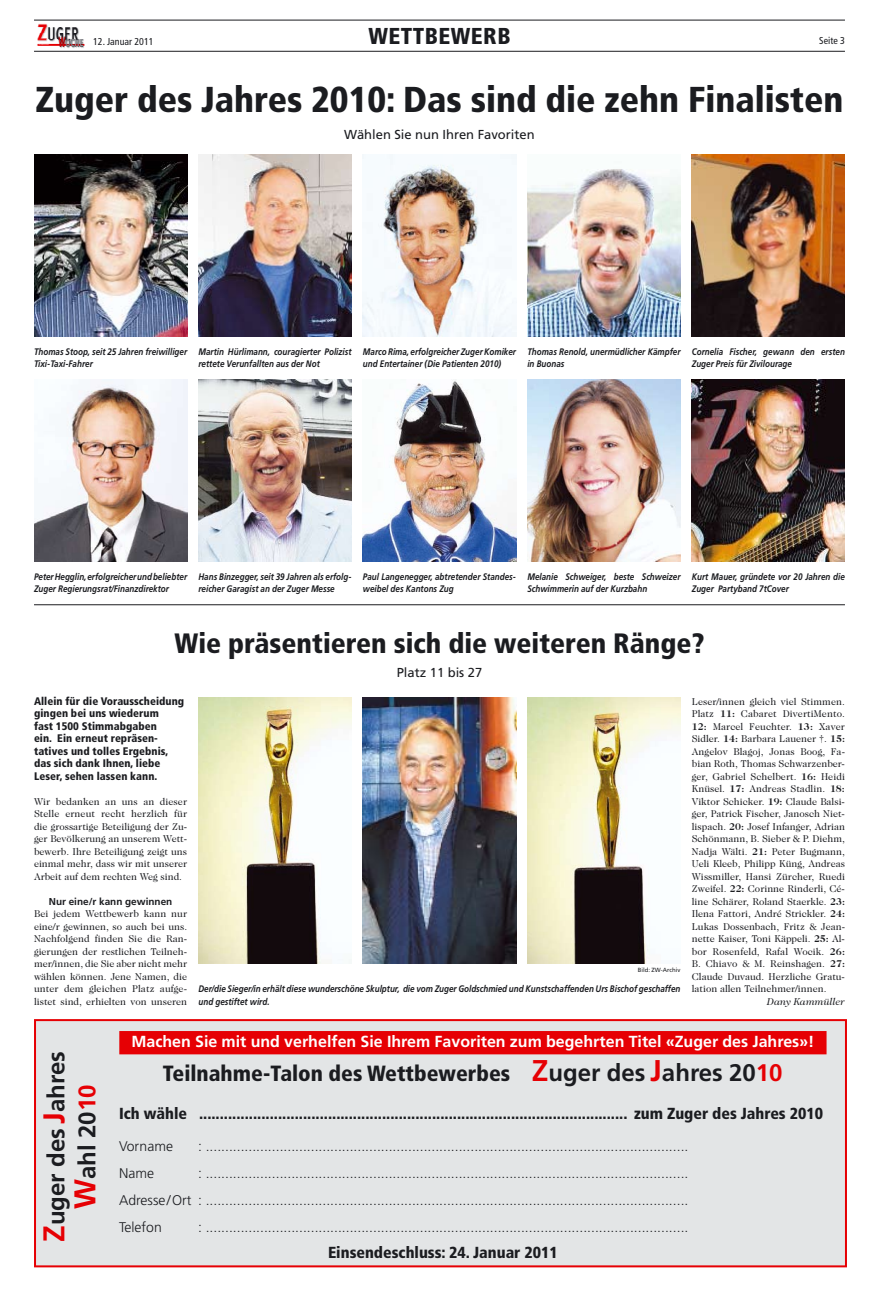
<style>
.page{position:relative;width:879px;height:1290px;background:#fff}
.page>*{position:absolute;margin:0;border:0;box-sizing:border-box;transform-origin:0 0}
.t1{font:900 condensed 36px "Frutiger LT Std";color:#1b1c20}
.t2{font:900 condensed 28px "Frutiger LT Std";color:#1b1c20}
.t3{font:700 24px/31px "Frutiger LT Std";color:#1b1c20;text-align:center}
.t4{font:900 condensed 23px "Frutiger LT Std";letter-spacing:.02em;color:#1b1c20}
.t5{font:900 condensed 22px "Frutiger LT Std";color:#1b1c20}
.t6{font:900 condensed 16px "Frutiger LT Std";color:#1b1c20}
.t7{font:700 16px "Frutiger LT Std";color:#fff}
.t8{font:300 14px/27px "Frutiger LT Std";color:#1b1c20;text-align:justify}
.t9{font:13px "Frutiger LT Std";color:#1b1c20}
.t10{font:900 condensed 11px/12.5px "Frutiger LT Std";letter-spacing:.005em;color:#1b1c20}
.t11{font:10px/12.5px "Caslon 224 Std";color:#1b1c20;text-align:justify}
.t12{font:condensed 10px "Frutiger LT Std";color:#1b1c20}
.t13{font:italic 10px "Caslon 224 Std";color:#1b1c20}
.t14{font:italic 700 9.5px/12.5px "Frutiger LT Std";color:#1b1c20;scale:.85 1}
.t15{font:6px "Frutiger LT Std";color:#1b1c20}
.s1{font-family:"Frutiger LT Std";font-weight:700}
.s2{font-weight:700}
.s3{font-size:30px;color:#e60004}
.s4{color:#e60004}
.s5{font-weight:700;font-stretch:normal;font-size:30px;color:#e60004}
.s6{font-weight:700;font-stretch:normal;font-size:24px}
.s7{font-weight:700;font-stretch:normal;font-size:24px;color:#e60004}
</style>
<div class="page">
<hr style="left:34px;top:20px;width:811px;height:1px;background:#1b1c20">
<hr style="left:34px;top:51px;width:811px;height:1px;background:#1b1c20">
<img style="left:527px;top:380px;width:153px;height:181px">
<img style="left:198px;top:155px;width:153px;height:182px">
<img style="left:363px;top:155px;width:153px;height:182px">
<img style="left:692px;top:155px;width:153px;height:182px">
<img style="left:363px;top:380px;width:153px;height:181px">
<img style="left:34px;top:380px;width:153px;height:181px">
<img style="left:198px;top:380px;width:153px;height:181px">
<img style="left:692px;top:380px;width:153px;height:181px">
<img style="left:34px;top:155px;width:153px;height:182px">
<div style="left:34px;top:1019px;width:813px;height:248px;background:#e3e5e6;border:2px solid #e60004"></div>
<div style="left:120px;top:1032px;width:705px;height:21px;background:#e60004"></div>
<div style="left:119px;top:1031px;width:707px;height:23px;border:2px solid #e60004"></div>
<img style="left:198px;top:697px;width:153px;height:266px">
<img style="left:527px;top:169px;width:153px;height:168px">
<img style="left:527px;top:697px;width:153px;height:266px">
<img style="left:363px;top:697px;width:153px;height:266px">
<hr style="left:34px;top:604px;width:811px;height:1px;background:#1b1c20">
<img style="left:37px;top:23px;width:48px;height:25px">
<p class="t4" style="left:368px;top:22px;width:144px">wettbewerb</p>
<p class="t12" style="left:93px;top:36px;width:62px">12. Januar 2011</p>
<p class="t12" style="left:819px;top:34px;width:27px">Seite 3</p>
<p class="t1" style="left:35px;top:78px;width:809px">Zuger des Jahres 2010: Das sind die zehn Finalisten</p>
<p class="t9" style="left:344px;top:127px;width:192px">Wählen Sie nun Ihren Favoriten</p>
<p class="t14" style="left:34px;top:345px;width:182px">Thomas Stoop, seit 25 Jahren freiwilliger<br>Tixi-Taxi-Fahrer</p>
<p class="t14" style="left:692px;top:345px;width:182px">Cornelia Fischer, gewann den ersten<br>Zuger Preis für Zivilourage</p>
<p class="t14" style="left:198px;top:345px;width:182px">Martin Hürlimann, couragierter Polizist rettete Verunfallten aus der Not</p>
<p class="t14" style="left:363px;top:345px;width:182px">Marco Rima, erfolgreicher Zuger Komiker und Entertainer (Die Patienten 2010)</p>
<p class="t14" style="left:527px;top:345px;width:182px">Thomas Renold, unermüdlicher Kämpfer in Buonas</p>
<p class="t14" style="left:34px;top:570px;width:182px">Peter Hegglin, erfolgreicher und beliebter<br>Zuger Regierungsrat/Finanzdirektor</p>
<p class="t14" style="left:198px;top:570px;width:182px">Hans Binzegger, seit 39 Jahren als erfolg&shy;reicher Garagist an der Zuger Messe</p>
<p class="t14" style="left:363px;top:570px;width:182px">Paul Langenegger, abtretender Standes&shy;weibel des Kantons Zug</p>
<p class="t14" style="left:527px;top:570px;width:182px">Melanie Schweiger, beste Schweizer<br>Schwimmerin auf der Kurzbahn</p>
<p class="t14" style="left:692px;top:570px;width:182px">Kurt Mauer, gründete vor 20 Jahren die<br>Zuger Partyband 7tCover</p>
<p class="t2" style="left:174px;top:626px;width:531px">Wie präsentieren sich die weiteren Ränge?</p>
<p class="t9" style="left:397px;top:665px;width:87px">Platz 11 bis 27</p>
<p class="t10" style="left:34px;top:695px;width:152px">Allein für die Vorausscheidung gingen bei uns wiederum<br>fast 1500 Stimmabgaben<br>ein. Ein erneut repräsen&shy;tatives und tolles Ergebnis, das sich dank Ihnen, liebe<br>Leser, sehen lassen kann.</p>
<p class="t11" style="left:34px;top:795px;width:155px">Wir bedanken an uns an dieser Stelle erneut recht herzlich für die grossartige Beteiligung der Zu&shy;ger Bevölkerung an unserem Wett&shy;bewerb. Ihre Beteiligung zeigt uns einmal mehr, dass wir mit unserer Arbeit auf dem rechten Weg sind.</p>
<p class="t11" style="left:34px;top:895px;width:155px;text-align:center"><span class="s1">Nur eine/r kann gewinnen<br></span>Bei jedem Wettbewerb kann nur eine/r gewinnen, so auch bei uns.<br>Nachfolgend finden Sie die Ran&shy;gierungen der restlichen Teilneh&shy;mer/innen, die Sie aber nicht mehr wählen können. Jene Namen, die unter dem gleichen Platz aufge&shy;listet sind, erhielten von unseren</p>
<p class="t15" style="left:638px;top:966px;width:44px">Bild: ZW-Archiv</p>
<p class="t14" style="left:198px;top:983px;width:568px">Der/die Sieger/in erhält diese wunderschöne Skulptur, die vom Zuger Goldschmied und Kunstschaffenden Urs Bischof geschaffen und gestiftet wird.</p>
<p class="t11" style="left:692px;top:695px;width:154px">Leser/innen gleich viel Stimmen.</p>
<p class="t11" style="left:692px;top:707px;width:155px">Platz <span class="s2">11:</span> Cabaret DivertiMento.</p>
<p class="t11" style="left:692px;top:720px;width:155px"><span class="s2">12:</span> Marcel Feuchter. <span class="s2">13:</span> Xaver</p>
<p class="t11" style="left:692px;top:732px;width:155px">Sidler. <span class="s2">14:</span> Barbara Lauener †. <span class="s2">15:</span></p>
<p class="t11" style="left:692px;top:745px;width:155px">Angelov Blagoj, Jonas Boog, Fa-</p>
<p class="t11" style="left:692px;top:757px;width:155px">bian Roth, Thomas Schwarzenber-</p>
<p class="t11" style="left:692px;top:770px;width:155px">ger, Gabriel Schelbert. <span class="s2">16:</span> Heidi</p>
<p class="t11" style="left:692px;top:782px;width:155px">Knüsel. <span class="s2">17:</span> Andreas Stadlin. <span class="s2">18:</span></p>
<p class="t11" style="left:692px;top:795px;width:155px">Viktor Schicker. <span class="s2">19:</span> Claude Balsi-</p>
<p class="t11" style="left:692px;top:807px;width:155px">ger, Patrick Fischer, Janosch Niet-</p>
<p class="t11" style="left:692px;top:820px;width:155px">lispach. <span class="s2">20:</span> Josef Infanger, Adrian</p>
<p class="t11" style="left:692px;top:832px;width:155px">Schönmann, B. Sieber &amp; P. Diehm,</p>
<p class="t11" style="left:692px;top:845px;width:155px">Nadja Wälti. <span class="s2">21:</span> Peter Bugmann,</p>
<p class="t11" style="left:692px;top:857px;width:155px">Ueli Kleeb, Philipp Küng, Andreas</p>
<p class="t11" style="left:692px;top:870px;width:155px">Wissmiller, Hansi Zürcher, Ruedi</p>
<p class="t11" style="left:692px;top:882px;width:155px">Zweifel. <span class="s2">22:</span> Corinne Rinderli, Cé-</p>
<p class="t11" style="left:692px;top:895px;width:155px">line Schärer, Roland Staerkle. <span class="s2">23:</span></p>
<p class="t11" style="left:692px;top:907px;width:155px">Ilena Fattori, André Strickler. <span class="s2">24:</span></p>
<p class="t11" style="left:692px;top:920px;width:155px">Lukas Dossenbach, Fritz &amp; Jean-</p>
<p class="t11" style="left:692px;top:932px;width:155px">nette Kaiser, Toni Käppeli. <span class="s2">25:</span> Al-</p>
<p class="t11" style="left:692px;top:945px;width:155px">bor Rosenfeld, Rafal Wocik. <span class="s2">26:</span></p>
<p class="t11" style="left:692px;top:957px;width:155px">B. Chiavo &amp; M. Reinshagen. <span class="s2">27:</span></p>
<p class="t11" style="left:692px;top:970px;width:155px">Claude Duvaud. Herzliche Gratu-</p>
<p class="t11" style="left:692px;top:982px;width:136px">lation allen Teilnehmer/innen.</p>
<p class="t13" style="left:767px;top:996px;width:79px">Dany Kammüller</p>
<p class="t7" style="left:131px;top:1032px;width:684px">Machen Sie mit und verhelfen Sie Ihrem Favoriten zum begehrten Titel «Zuger des Jahres»!</p>
<p class="t3" style="left:41px;top:1242px;width:192px;rotate:-90deg"><span class="s3">Z</span>uger des <span class="s3">J</span>ahres<br><span class="s3">W</span>ahl 20<span class="s4">10</span></p>
<p class="t5" style="left:163px;top:1060px;width:621px">Teilnahme-Talon des Wettbewerbes <span class="s5">Z</span><span class="s6">uger des</span> <span class="s5">J</span><span class="s6">ahres 20</span><span class="s7">10</span></p>
<p class="t6" style="left:119px;top:1103px;width:705px">Ich wähle ....................................................................................................... zum Zuger des Jahres 2010</p>
<p class="t8" style="left:119px;top:1133px;width:55px">Vorname</p>
<p class="t8" style="left:198px;top:1133px;width:492px">: ............................................................................................................................</p>
<p class="t8" style="left:119px;top:1160px;width:36px">Name</p>
<p class="t8" style="left:119px;top:1160px;width:571px;text-indent:79px">: ............................................................................................................................<br>Adresse/Ort : ............................................................................................................................<br>Telefon</p>
<p class="t8" style="left:198px;top:1214px;width:492px">: ............................................................................................................................</p>
<p class="t6" style="left:328px;top:1242px;width:231px">Einsendeschluss: 24. Januar 2011</p>
</div>
